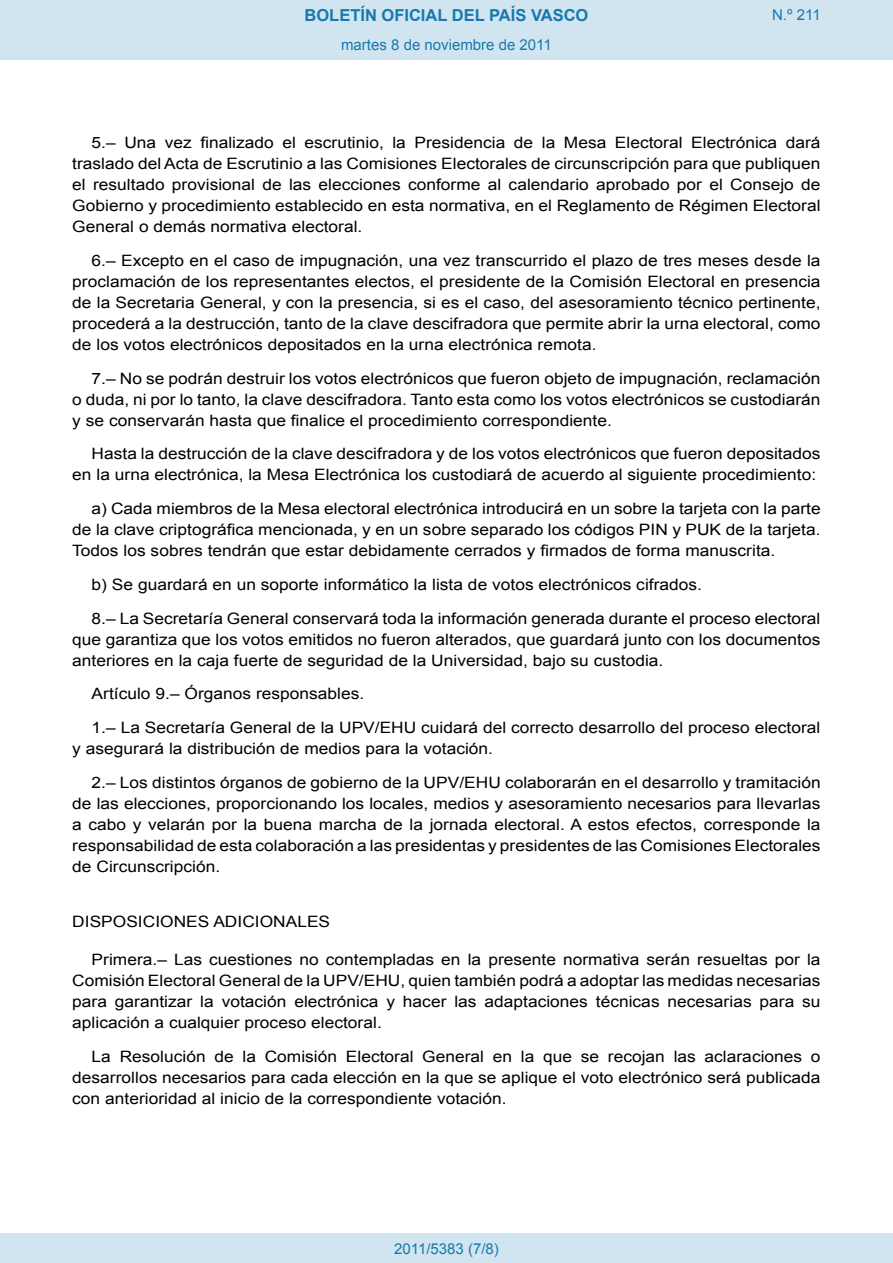
<style>
.page{position:relative;width:893px;height:1263px;background:#fff}
.page>*{position:absolute;margin:0;border:0;box-sizing:border-box;transform-origin:0 0}
.t1{font:700 16.5px "Arial";color:#1879ad}
.BOPVDetalle{font:15.6px/21px "Arial";color:#000;text-align:justify;scale:1.11 1}
.BOPVDetalleNivel1{font:15.6px/21px "Arial";color:#000;text-align:justify;scale:1.11 1}
.BOPVDisposicion{font:15.6px "Arial";color:#000;scale:1.11 1}
.Paginacion_Centro{font:15px "Arial";color:#1879ad}
</style>
<div class="page">
<div style="left:0;top:0;width:893px;height:60px;background:#d0e5f0"></div>
<div style="left:0;top:1233px;width:893px;height:30px;background:#d0e5f0"></div>
<p class="t1" style="left:305px;top:4px;width:285px">BOLETÍN OFICIAL DEL PAÍS VASCO</p>
<p class="Paginacion_Centro" style="left:341px;top:35px;width:212px">martes 8 de noviembre de 2011</p>
<p class="Paginacion_Centro" style="left:772px;top:5px;width:50px">N.º 211</p>
<p class="BOPVDetalle" style="left:72px;top:132px;width:676px;text-indent:19px">5.– Una vez finalizado el escrutinio, la Presidencia de la Mesa Electoral Electrónica dará traslado del Acta de Escrutinio a las Comisiones Electorales de circunscripción para que publiquen el resultado provisional de las elecciones conforme al calendario aprobado por el Consejo de Gobierno y procedimiento establecido en esta normativa, en el Reglamento de Régimen Electoral General o demás normativa electoral.</p>
<p class="BOPVDetalle" style="left:72px;top:250px;width:676px;text-indent:19px">6.– Excepto en el caso de impugnación, una vez transcurrido el plazo de tres meses desde la proclamación de los representantes electos, el presidente de la Comisión Electoral en presencia de la Secretaria General, y con la presencia, si es el caso, del asesoramiento técnico pertinente, procederá a la destrucción, tanto de la clave descifradora que permite abrir la urna electoral, como de los votos electrónicos depositados en la urna electrónica remota.</p>
<p class="BOPVDetalle" style="left:72px;top:368px;width:676px;text-indent:19px">7.– No se podrán destruir los votos electrónicos que fueron objeto de impugnación, reclamación o duda, ni por lo tanto, la clave descifradora. Tanto esta como los votos electrónicos se custodiarán y se conservarán hasta que finalice el procedimiento correspondiente.</p>
<p class="BOPVDetalle" style="left:72px;top:444px;width:675px;text-align:right">Hasta la destrucción de la clave descifradora y de los votos electrónicos que fueron depositados en la urna electrónica, la Mesa Electrónica los custodiará de acuerdo al siguiente procedimiento:</p>
<p class="BOPVDetalleNivel1" style="left:72px;top:498px;width:676px;text-indent:19px">a) Cada miembros de la Mesa electoral electrónica introducirá en un sobre la tarjeta con la parte de la clave criptográfica mencionada, y en un sobre separado los códigos PIN y PUK de la tarjeta.<br>Todos los sobres tendrán que estar debidamente cerrados y firmados de forma manuscrita.</p>
<p class="BOPVDetalleNivel1" style="left:92px;top:574px;width:551px">b) Se guardará en un soporte informático la lista de votos electrónicos cifrados.</p>
<p class="BOPVDetalle" style="left:72px;top:608px;width:676px;text-indent:19px">8.– La Secretaría General conservará toda la información generada durante el proceso electoral que garantiza que los votos emitidos no fueron alterados, que guardará junto con los documentos anteriores en la caja fuerte de seguridad de la Universidad, bajo su custodia.</p>
<p class="BOPVDetalle" style="left:92px;top:684px;width:247px">Artículo 9.– Órganos responsables.</p>
<p class="BOPVDetalle" style="left:72px;top:717px;width:675px;text-indent:19px">1.– La Secretaría General de la UPV/EHU cuidará del correcto desarrollo del proceso electoral y asegurará la distribución de medios para la votación.</p>
<p class="BOPVDetalle" style="left:72px;top:772px;width:676px;text-indent:19px">2.– Los distintos órganos de gobierno de la UPV/EHU colaborarán en el desarrollo y tramitación de las elecciones, proporcionando los locales, medios y asesoramiento necesarios para llevarlas a cabo y velarán por la buena marcha de la jornada electoral. A estos efectos, corresponde la responsabilidad de esta colaboración a las presidentas y presidentes de las Comisiones Electorales de Circunscripción.</p>
<p class="BOPVDisposicion" style="left:72px;top:911px;width:234px">DISPOSICIONES ADICIONALES</p>
<p class="BOPVDetalle" style="left:72px;top:949px;width:676px;text-indent:19px">Primera.– Las cuestiones no contempladas en la presente normativa serán resueltas por la Comisión Electoral General de la UPV/EHU, quien también podrá a adoptar las medidas necesarias para garantizar la votación electrónica y hacer las adaptaciones técnicas necesarias para su aplicación a cualquier proceso electoral.</p>
<p class="BOPVDetalle" style="left:72px;top:1046px;width:676px;text-indent:19px">La Resolución de la Comisión Electoral General en la que se recojan las aclaraciones o desarrollos necesarios para cada elección en la que se aplique el voto electrónico será publicada con anterioridad al inicio de la correspondiente votación.</p>
<p class="Paginacion_Centro" style="left:394px;top:1238px;width:106px">2011/5383 (7/8)</p>
</div>
